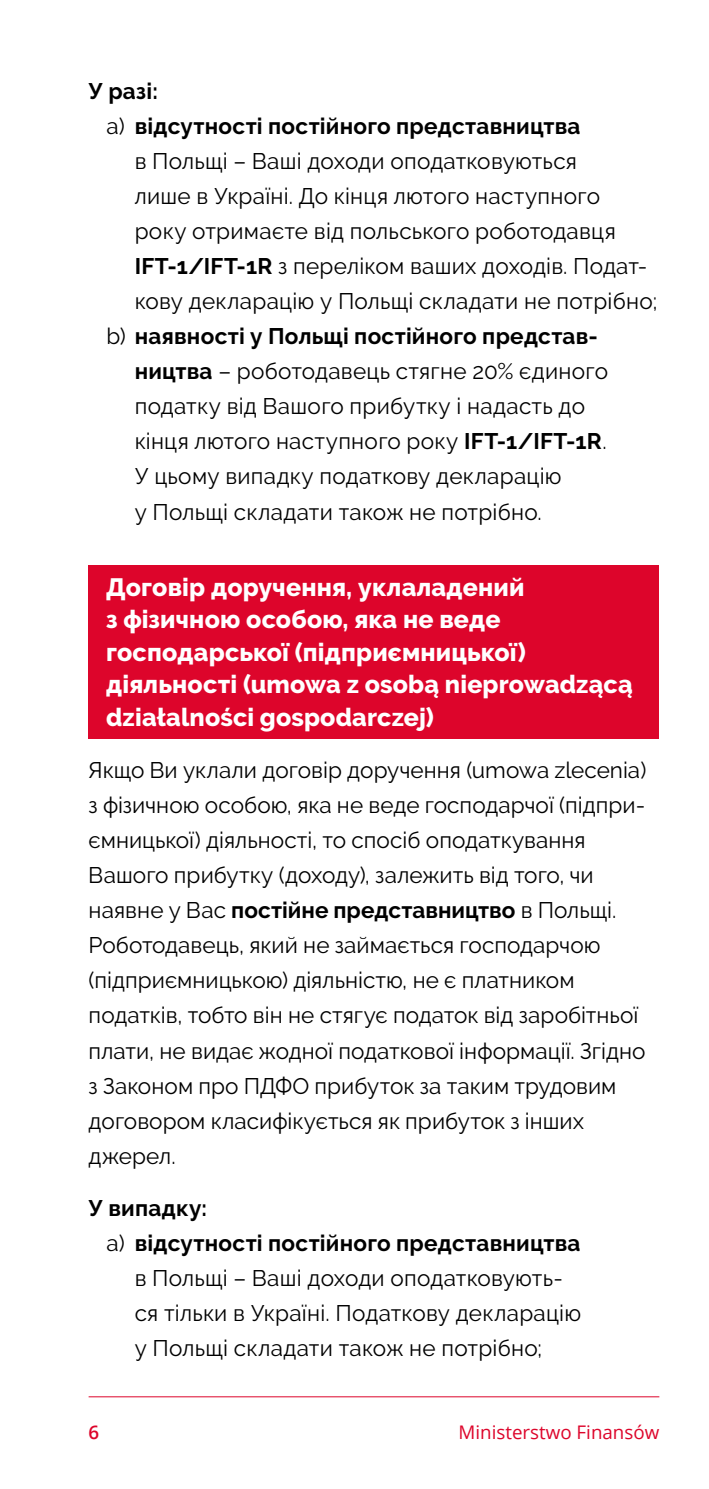
<style>
.page{position:relative;width:709px;height:1489px;background:#fff}
.page>*{position:absolute;margin:0;border:0;box-sizing:border-box;transform-origin:0 0}
.t1{font:800 25px/32.5px "Raleway";letter-spacing:.005em;color:#fff}
.t2{font:22.5px/35px "Raleway";letter-spacing:.005em;color:#000}
.t3{font:700 22.5px "Raleway";letter-spacing:.01em;color:#000}
.t4{font:18.75px "Open Sans";color:#dd052b}
.t5{font:600 18.75px "Open Sans";color:#dd052b}
.s1{font-weight:400}
.s2{font-weight:700}
</style>
<div class="page">
<hr style="left:89px;top:1396px;width:570px;height:1px;background:#dd052b">
<div style="left:89px;top:565px;width:570px;height:173px;background:#dd052b"></div>
<p class="t3" style="left:89px;top:78px;width:71px">У разі:</p>
<p class="t3" style="left:106px;top:113px;width:475px"><span class="s1">a)</span> відсутності постійного представництва</p>
<p class="t2" style="left:135px;top:144px;width:444px">в Польщі – Вашi доходи оподатковуються</p>
<p class="t2" style="left:135px;top:179px;width:467px">лише в Україні. До кiнця лютого наступного</p>
<p class="t2" style="left:135px;top:214px;width:483px">року отримаєте вiд польського роботодавця</p>
<p class="t2" style="left:135px;top:249px;width:514px"><span class="s2">IFT-1/IFT-1R</span> з перелiком ваших доходiв. Подат-</p>
<p class="t2" style="left:135px;top:284px;width:524px">кову декларацію у Польщі складати не потрібно;</p>
<p class="t3" style="left:106px;top:323px;width:493px"><span class="s1">b)</span> наявності у Польщi постiйного представ-</p>
<p class="t2" style="left:135px;top:354px;width:475px"><span class="s2">ництва</span> – роботодавець стягне 20% єдиного</p>
<p class="t2" style="left:135px;top:389px;width:452px">податку вiд Вашого прибутку i надасть до</p>
<p class="t2" style="left:135px;top:424px;width:473px">кiнця лютого наступного року <span class="s2">IFT-1/IFT-1R</span>.</p>
<p class="t2" style="left:135px;top:459px;width:428px">У цьому випадку податкову декларацію</p>
<p class="t2" style="left:135px;top:494px;width:408px">у Польщі складати також не потрібно.</p>
<p class="t1" style="left:106px;top:570px;width:528px">Договір доручення, уклаладений<br>з фізичною особою, яка не веде господарської (підприємницької) діяльності (umowa z osobą nieprowadzącą działalności gospodarczej)</p>
<p class="t2" style="left:89px;top:752px;width:559px">Якщо Ви уклали договір доручення (umowa zlecenia) з фізичною особою, яка не веде господарчої (підпри&shy;ємницької) дiяльностi, то спосiб оподаткування Вашого прибутку (доходу), залежить вiд того, чи наявне у Вас <span class="s2">постiйне представництво</span> в Польщi.<br>Роботодавець, який не займається господарчою (підприємницькою) дiяльністю, не є платником податків, тобто він не стягує податок від заробітньої плати, не видає жодної податкової інформації. Згiдно з Законом про ПДФО прибуток за таким трудовим договором класифікується як прибуток з iнших джерел.</p>
<p class="t3" style="left:89px;top:1195px;width:120px">У випадку:</p>
<p class="t3" style="left:106px;top:1230px;width:475px"><span class="s1">a)</span> відсутності постійного представництва</p>
<p class="t2" style="left:135px;top:1260px;width:429px">в Польщі – Ваші доходи оподатковують-</p>
<p class="t2" style="left:135px;top:1295px;width:448px">ся тiльки в Українi. Податкову декларацію</p>
<p class="t2" style="left:135px;top:1330px;width:409px">у Польщі складати також не потрібно;</p>
<p class="t5" style="left:89px;top:1419px;width:12px">6</p>
<p class="t4" style="left:458px;top:1419px;width:202px">Ministerstwo Finansów</p>
</div>
